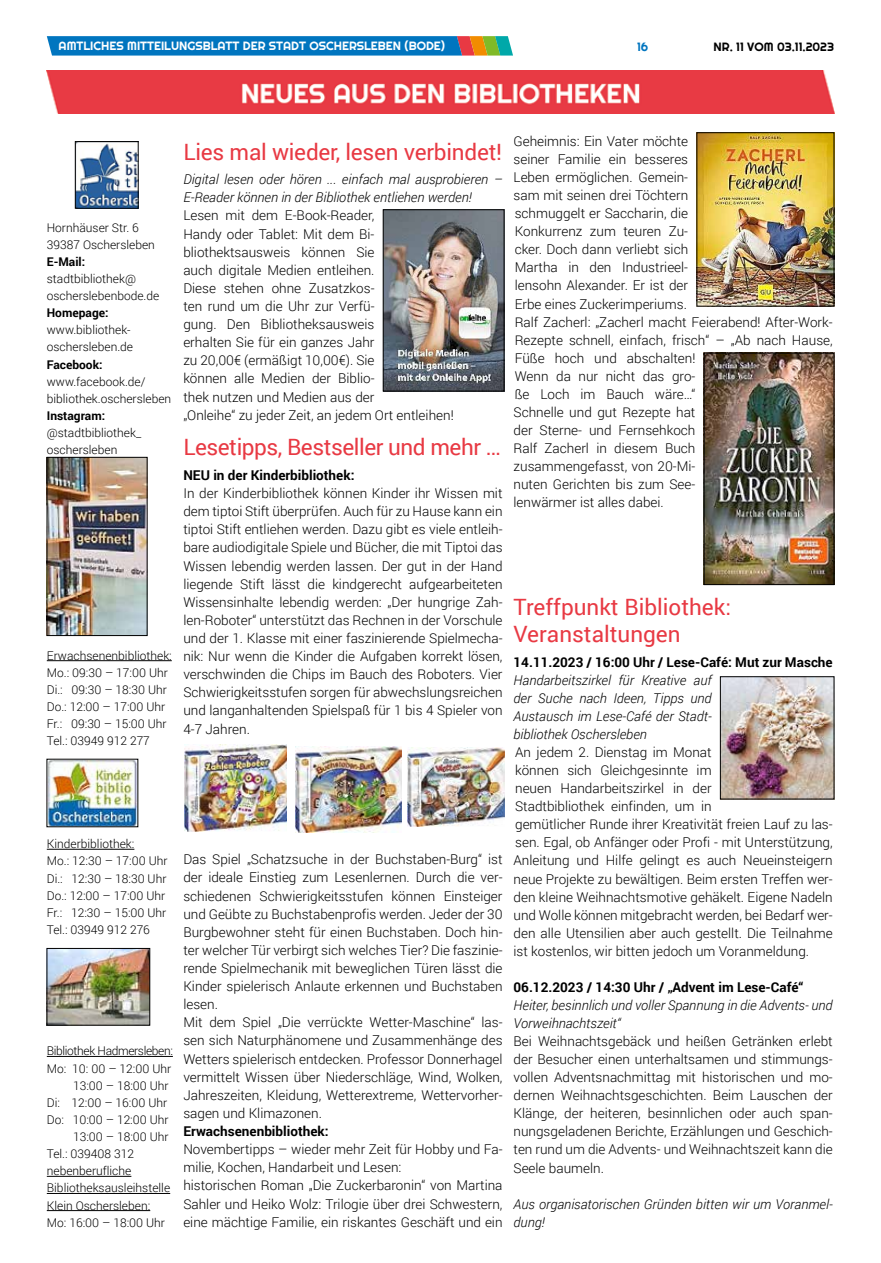
<style>
.page{position:relative;width:881px;height:1263px;background:#fff}
.page>*{position:absolute;margin:0;border:0;box-sizing:border-box;transform-origin:0 0}
.t1{font:22.5px/27px "Roboto";letter-spacing:-.01em;color:#e83943}
.t2{font:300 13.5px/18.1px "Roboto";color:#000}
.t3{font:italic 300 13.5px/18px "Roboto";color:#000}
.t4{font:700 13.5px "Roboto";color:#000}
.t5{font:300 12px/17.1px "Roboto";color:#000}
.t6{font:12px "Righteous";color:#fff}
.t7{font:700 12px "Roboto";color:#000}
.t8{font:300 12px "Roboto";letter-spacing:-.03em;color:#000}
.t9{font:12px "Righteous";color:#000}
.t10{font:12px "Righteous";color:#0075bf}
</style>
<div class="page">
<svg style="left:47px;top:36px;width:466px;height:20px;background:#1a7cb4"></svg>
<img style="left:47px;top:70px;width:786px;height:44px">
<hr style="left:47px;top:660px;width:125px;height:1px;background:#000">
<hr style="left:47px;top:849px;width:87px;height:1px;background:#000">
<hr style="left:47px;top:1056px;width:126px;height:1px;background:#000">
<hr style="left:47px;top:1176px;width:84px;height:1px;background:#000">
<hr style="left:47px;top:1193px;width:123px;height:1px;background:#000">
<hr style="left:47px;top:1210px;width:103px;height:1px;background:#000">
<img style="left:385px;top:212px;width:117px;height:177px">
<div style="left:383px;top:210px;width:121px;height:181px;border:1px solid #000"></div>
<img style="left:184px;top:745px;width:102px;height:87px">
<img style="left:407px;top:748px;width:97px;height:78px">
<img style="left:295px;top:747px;width:106px;height:85px">
<img style="left:698px;top:135px;width:133px;height:169px">
<img style="left:705px;top:355px;width:126px;height:228px">
<div style="left:703px;top:353px;width:130px;height:232px;border:1px solid #000"></div>
<img style="left:722px;top:678px;width:109px;height:119px">
<div style="left:720px;top:676px;width:113px;height:123px;border:1px solid #000"></div>
<img style="left:77px;top:143px;width:59px;height:63px">
<div style="left:75px;top:141px;width:63px;height:67px;border:1px solid #000"></div>
<img style="left:49px;top:459px;width:96px;height:175px">
<div style="left:47px;top:457px;width:100px;height:179px;border:1px solid #000"></div>
<img style="left:49px;top:761px;width:87px;height:64px">
<img style="left:49px;top:950px;width:99px;height:73px">
<div style="left:47px;top:948px;width:103px;height:77px;border:1px solid #000"></div>
<p class="t6" style="left:59px;top:39px;width:388px">AMTLICHES MITTEILUNGSBLATT DER STADT OSCHERSLEBEN (BODE)</p>
<p class="t10" style="left:636px;top:40px;width:13px">16</p>
<p class="t9" style="left:713px;top:39px;width:122px">NR. 11 VOM 03.11.2023</p>
<p class="t5" style="left:47px;top:218px;width:110px">Hornhäuser Str. 6<br>39387 Oschersleben</p>
<p class="t7" style="left:47px;top:253px;width:40px">E-Mail:</p>
<p class="t5" style="left:47px;top:270px;width:114px">stadtbibliothek@ oscherslebenbode.de</p>
<p class="t7" style="left:47px;top:304px;width:63px">Homepage:</p>
<p class="t5" style="left:47px;top:321px;width:88px">www.bibliothek&shy;oschersleben.de</p>
<p class="t7" style="left:47px;top:356px;width:57px">Facebook:</p>
<p class="t5" style="left:47px;top:372px;width:126px">www.facebook.de/ bibliothek.oschersleben</p>
<p class="t7" style="left:47px;top:407px;width:60px">Instagram:</p>
<p class="t5" style="left:47px;top:424px;width:96px">@stadtbibliothek_ oschersleben</p>
<p class="t5" style="left:47px;top:646px;width:126px">Erwachsenenbibliothek:<br>Mo.: 09:30 – 17:00 Uhr<br>Di.: 09:30 – 18:30 Uhr<br>Do.: 12:00 – 17:00 Uhr<br>Fr.: 09:30 – 15:00 Uhr<br>Tel.: 03949 912 277</p>
<p class="t5" style="left:47px;top:835px;width:122px">Kinderbibliothek:<br>Mo.: 12:30 – 17:00 Uhr<br>Di.: 12:30 – 18:30 Uhr<br>Do.: 12:00 – 17:00 Uhr<br>Fr.: 12:30 – 15:00 Uhr<br>Tel.: 03949 912 276</p>
<p class="t8" style="left:47px;top:1043px;width:127px">Bibliothek Hadmersleben:</p>
<p class="t5" style="left:47px;top:1059px;width:126px">Mo: 10: 00 – 12:00 Uhr</p>
<p class="t5" style="left:73px;top:1076px;width:97px">13:00 – 18:00 Uhr</p>
<p class="t5" style="left:47px;top:1093px;width:122px">Di: 12:00 – 16:00 Uhr</p>
<p class="t5" style="left:47px;top:1111px;width:123px">Do: 10:00 – 12:00 Uhr</p>
<p class="t5" style="left:73px;top:1128px;width:97px">13:00 – 18:00 Uhr</p>
<p class="t5" style="left:47px;top:1145px;width:89px">Tel.: 039408 312</p>
<p class="t5" style="left:47px;top:1162px;width:86px">nebenberufliche</p>
<p class="t5" style="left:47px;top:1179px;width:125px">Bibliotheksausleihstelle</p>
<p class="t5" style="left:47px;top:1196px;width:105px">Klein Oschersleben:</p>
<p class="t5" style="left:47px;top:1213px;width:120px">Mo: 16:00 – 18:00 Uhr</p>
<h1 class="t1" style="left:183px;top:137px;width:320px">Lies mal wieder, lesen verbindet!</h1>
<p class="t3" style="left:183px;top:170px;width:320px">Digital lesen oder hören ... einfach mal ausprobieren –<br>E-Reader können in der Bibliothek entliehen werden!</p>
<p class="t2" style="left:183px;top:206px;width:272px">Lesen mit dem E-Book-Reader,<br>Handy oder Tablet: Mit dem Bi&shy;bliothektsausweis können Sie<br>auch digitale Medien entleihen.<br>Diese stehen ohne Zusatzkos-<br>ten rund um die Uhr zur Verfü-<br>gung. Den Bibliotheksausweis<br>erhalten Sie für ein ganzes Jahr<br>zu 20,00€ (ermäßigt 10,00€). Sie<br>können alle Medien der Biblio-<br>thek nutzen und Medien aus der<br>„Onleihe“ zu jeder Zeit, an jedem Ort entleihen!</p>
<h1 class="t1" style="left:183px;top:433px;width:319px">Lesetipps, Bestseller und mehr …</h1>
<p class="t4" style="left:183px;top:466px;width:172px">NEU in der Kinderbibliothek:</p>
<p class="t2" style="left:183px;top:484px;width:320px;text-align:justify">In der Kinderbibliothek können Kinder ihr Wissen mit dem tiptoi Stift überprüfen. Auch für zu Hause kann ein tiptoi Stift entliehen werden. Dazu gibt es viele entleih&shy;bare audiodigitale Spiele und Bücher, die mit Tiptoi das Wissen lebendig werden lassen. Der gut in der Hand liegende Stift lässt die kindgerecht aufgearbeiteten Wissensinhalte lebendig werden: „Der hungrige Zah&shy;len-Roboter“ unterstützt das Rechnen in der Vorschule und der 1. Klasse mit einer faszinierende Spielmecha&shy;nik: Nur wenn die Kinder die Aufgaben korrekt lösen, verschwinden die Chips im Bauch des Roboters. Vier Schwierigkeitsstufen sorgen für abwechslungsreichen und langanhaltenden Spielspaß für 1 bis 4 Spieler von 4-7 Jahren.</p>
<p class="t2" style="left:183px;top:850px;width:320px">Das Spiel „Schatzsuche in der Buchstaben-Burg“ ist der ideale Einstieg zum Lesenlernen. Durch die ver&shy;schiedenen Schwierigkeitsstufen können Einsteiger und Geübte zu Buchstabenprofis werden. Jeder der 30<br>Burgbewohner steht für einen Buchstaben. Doch hin&shy;ter welcher Tür verbirgt sich welches Tier? Die faszinie&shy;rende Spielmechanik mit beweglichen Türen lässt die Kinder spielerisch Anlaute erkennen und Buchstaben lesen.<br>Mit dem Spiel „Die verrückte Wetter-Maschine“ las&shy;sen sich Naturphänomene und Zusammenhänge des Wetters spielerisch entdecken. Professor Donnerhagel vermittelt Wissen über Niederschläge, Wind, Wolken, Jahreszeiten, Kleidung, Wetterextreme, Wettervorher&shy;sagen und Klimazonen.</p>
<p class="t4" style="left:183px;top:1122px;width:147px">Erwachsenenbibliothek:</p>
<p class="t2" style="left:183px;top:1140px;width:320px">Novembertipps – wieder mehr Zeit für Hobby und Fa&shy;milie, Kochen, Handarbeit und Lesen:<br>historischen Roman „Die Zuckerbaronin“ von Martina Sahler und Heiko Wolz: Trilogie über drei Schwestern, eine mächtige Familie, ein riskantes Geschäft und ein</p>
<p class="t2" style="left:513px;top:132px;width:320px">Geheimnis: Ein Vater möchte<br>seiner Familie ein besseres<br>Leben ermöglichen. Gemein-<br>sam mit seinen drei Töchtern<br>schmuggelt er Saccharin, die<br>Konkurrenz zum teuren Zu-<br>cker. Doch dann verliebt sich<br>Martha in den Industrieel-<br>lensohn Alexander. Er ist der<br>Erbe eines Zuckerimperiums.<br>Ralf Zacherl: „Zacherl macht Feierabend! After-Work-<br>Rezepte schnell, einfach, frisch“ – „Ab nach Hause,<br>Füße hoch und abschalten!<br>Wenn da nur nicht das gro-<br>ße Loch im Bauch wäre…“<br>Schnelle und gut Rezepte hat<br>der Sterne- und Fernsehkoch<br>Ralf Zacherl in diesem Buch<br>zusammengefasst, von 20-Mi-<br>nuten Gerichten bis zum See-<br>lenwärmer ist alles dabei.</p>
<h1 class="t1" style="left:513px;top:593px;width:219px">Treffpunkt Bibliothek:<br>Veranstaltungen</h1>
<p class="t4" style="left:513px;top:652px;width:320px">14.11.2023 / 16:00 Uhr / Lese-Café: Mut zur Masche</p>
<p class="t3" style="left:513px;top:670px;width:199px;text-align:justify">Handarbeitszirkel für Kreative auf der Suche nach Ideen, Tipps und Austausch im Lese-Café der Stadt&shy;bibliothek Oschersleben</p>
<p class="t2" style="left:513px;top:743px;width:320px">An jedem 2. Dienstag im Monat<br>können sich Gleichgesinnte im<br>neuen Handarbeitszirkel in der<br>Stadtbibliothek einfinden, um in<br>gemütlicher Runde ihrer Kreativität freien Lauf zu las&shy;sen. Egal, ob Anfänger oder Profi - mit Unterstützung, Anleitung und Hilfe gelingt es auch Neueinsteigern neue Projekte zu bewältigen. Beim ersten Treffen wer&shy;den kleine Weihnachtsmotive gehäkelt. Eigene Nadeln und Wolle können mitgebracht werden, bei Bedarf wer&shy;den alle Utensilien aber auch gestellt. Die Teilnahme ist kostenlos, wir bitten jedoch um Voranmeldung.</p>
<p class="t4" style="left:513px;top:977px;width:291px">06.12.2023 / 14:30 Uhr / „Advent im Lese-Café“</p>
<p class="t3" style="left:513px;top:996px;width:320px">Heiter, besinnlich und voller Spannung in die Advents- und<br>Vorweihnachtszeit“</p>
<p class="t2" style="left:513px;top:1032px;width:320px;text-align:justify">Bei Weihnachtsgebäck und heißen Getränken erlebt der Besucher einen unterhaltsamen und stimmungs&shy;vollen Adventsnachmittag mit historischen und mo&shy;dernen Weihnachtsgeschichten. Beim Lauschen der Klänge, der heiteren, besinnlichen oder auch span&shy;nungsgeladenen Berichte, Erzählungen und Geschich&shy;ten rund um die Advents- und Weihnachtszeit kann die Seele baumeln.</p>
<p class="t3" style="left:513px;top:1194px;width:320px">Aus organisatorischen Gründen bitten wir um Voranmel&shy;dung!</p>
</div>
